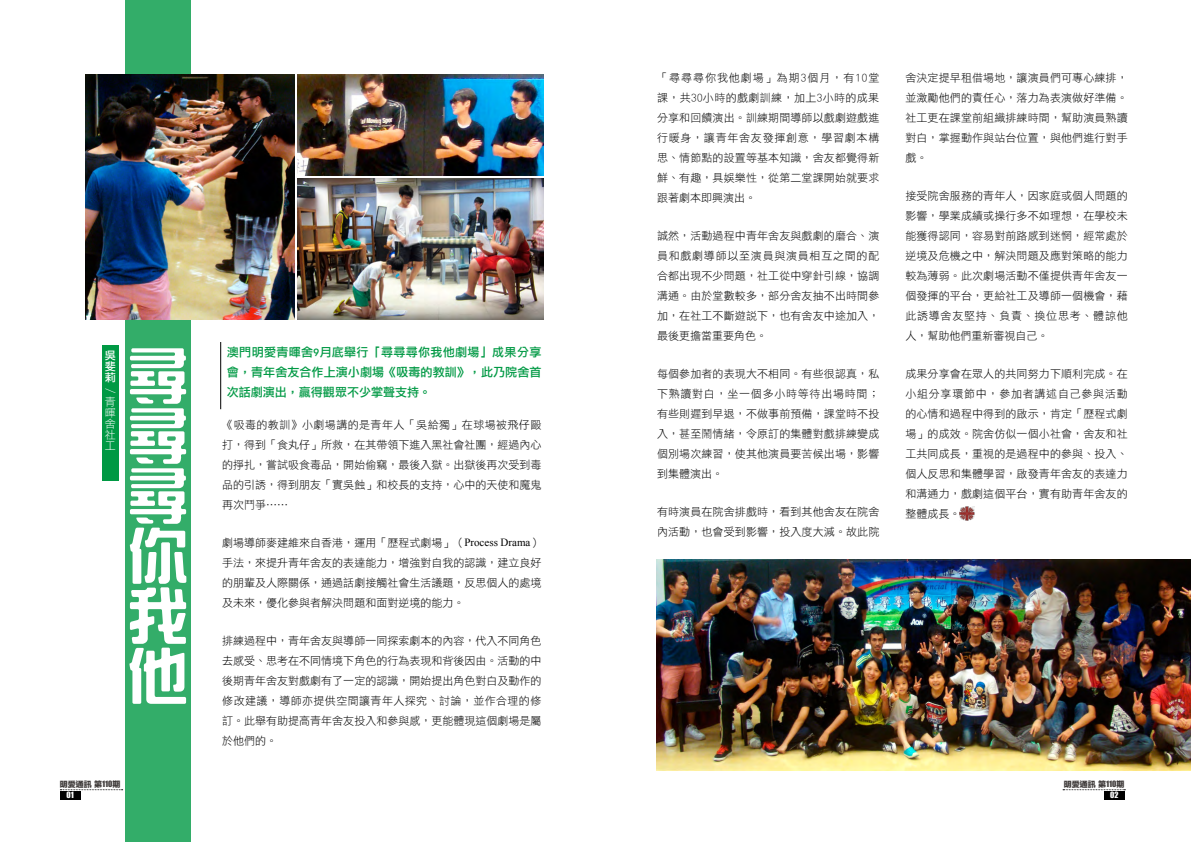
<style>
.page{position:relative;width:1191px;height:842px;background:#fff}
.page>*{position:absolute;margin:0;border:0;box-sizing:border-box;transform-origin:0 0}
.t1{font:60px/60px "Han Wang Zon Yi";color:#fff;text-align:justify}
.t2{font:12px/20px "Li Gothic Med";letter-spacing:.01em;color:#094;text-align:justify}
.t3{font:11px/20px "DF Hei Lt HK BF";letter-spacing:.01em;color:#000;text-align:justify}
.t4{font:11px/11px "DF Hei Lt HK BF";color:#fff;text-align:justify}
.t5{font:11px/11.1px "Li Gothic Med";color:#fff;text-align:justify}
.t6{font:8px "FZLTTHB B51 0";color:#3e3a39}
.t7{font:8px "Impact";color:#fff}
.s1{font-family:"Times New Roman"}
.s2{font-family:"Impact"}
</style>
<div class="page">
<div style="left:60px;top:791px;width:21px;height:8px;background:#000"></div>
<svg style="left:60px;top:789px;width:63px;height:1px"></svg>
<div style="left:1103px;top:791px;width:21px;height:8px;background:#000"></div>
<svg style="left:1063px;top:789px;width:62px;height:1px"></svg>
<div style="left:102px;top:345px;width:16px;height:135px;background:#094"></div>
<div style="left:125px;top:0;width:65px;height:842px;background:#33ad69"></div>
<img style="left:298px;top:178px;width:246px;height:142px">
<img style="left:86px;top:74px;width:209px;height:246px">
<img style="left:656px;top:560px;width:535px;height:210px">
<hr style="left:220px;top:342px;width:1px;height:67px;background:#000">
<img style="left:298px;top:74px;width:246px;height:102px">
<img style="left:960px;top:506px;width:14px;height:15px">
<p class="t5" style="left:105px;top:350px;width:12px">吳斐莉</p>
<h1 class="t1" style="left:128px;top:346px;width:60px">尋尋尋你我他</h1>
<p class="t4" style="left:116px;top:388px;width:7px;rotate:90deg">/</p>
<p class="t4" style="left:105px;top:396px;width:12px">青暉舍社工</p>
<p class="t2" style="left:227px;top:342px;width:316px">澳門明愛青暉舍9月底舉行「尋尋尋你我他劇場」成果分享會，青年舍友合作上演小劇場《吸毒的教訓》，此乃院舍首次話劇演出，贏得觀眾不少掌聲支持。</p>
<p class="t3" style="left:222px;top:415px;width:320px">《吸毒的教訓》小劇場講的是青年人「吳給獨」在球場被飛仔毆打，得到「食丸仔」所救，在其帶領下進入黑社會社團，經過內心的掙扎，嘗試吸食毒品，開始偷竊，最後入獄。出獄後再次受到毒品的引誘，得到朋友「實吳蝕」和校長的支持，心中的天使和魔鬼再次鬥爭……</p>
<p class="t3" style="left:222px;top:533px;width:321px">劇場導師麥建維來自香港，運用「歷程式劇場」（<span class="s1">Process Drama</span>）手法，來提升青年舍友的表達能力，增強對自我的認識，建立良好的朋輩及人際關係，通過話劇接觸社會生活議題，反思個人的處境及未來，優化參與者解決問題和面對逆境的能力。</p>
<p class="t3" style="left:222px;top:631px;width:320px">排練過程中，青年舍友與導師一同探索劇本的內容，代入不同角色去感受、思考在不同情境下角色的行為表現和背後因由。活動的中後期青年舍友對戲劇有了一定的認識，開始提出角色對白及動作的修改建議，導師亦提供空間讓青年人探究、討論，並作合理的修訂。此舉有助提高青年舍友投入和參與感，更能體現這個劇場是屬於他們的。</p>
<p class="t3" style="left:657px;top:68px;width:224px">「尋尋尋你我他劇場」為期3個月，有10堂課，共30小時的戲劇訓練，加上3小時的成果分享和回饋演出。訓練期間導師以戲劇遊戲進行暖身，讓青年舍友發揮創意，學習劇本構思、情節點的設置等基本知識，舍友都覺得新鮮、有趣，具娛樂性，從第二堂課開始就要求跟著劇本即興演出。</p>
<p class="t3" style="left:657px;top:226px;width:224px">誠然，活動過程中青年舍友與戲劇的磨合、演員和戲劇導師以至演員與演員相互之間的配合都出現不少問題，社工從中穿針引線，協調溝通。由於堂數較多，部分舍友抽不出時間參加，在社工不斷遊說下，也有舍友中途加入，最後更擔當重要角色。</p>
<p class="t3" style="left:657px;top:364px;width:224px">每個參加者的表現大不相同。有些很認真，私下熟讀對白，坐一個多小時等待出場時間；有些則遲到早退，不做事前預備，課堂時不投入，甚至鬧情緒，令原訂的集體對戲排練變成個別場次練習，使其他演員要苦候出場，影響到集體演出。</p>
<p class="t3" style="left:657px;top:502px;width:224px">有時演員在院舍排戲時，看到其他舍友在院舍內活動，也會受到影響，投入度大減。故此院</p>
<p class="t3" style="left:905px;top:68px;width:224px">舍決定提早租借場地，讓演員們可專心練排，並激勵他們的責任心，落力為表演做好準備。社工更在課堂前組織排練時間，幫助演員熟讀對白，掌握動作與站台位置，與他們進行對手戲。</p>
<p class="t3" style="left:905px;top:186px;width:224px">接受院舍服務的青年人，因家庭或個人問題的影響，學業成績或操行多不如理想，在學校未能獲得認同，容易對前路感到迷惘，經常處於逆境及危機之中，解決問題及應對策略的能力較為薄弱。此次劇場活動不僅提供青年舍友一個發揮的平台，更給社工及導師一個機會，藉此誘導舍友堅持、負責、換位思考、體諒他人，幫助他們重新審視自己。</p>
<p class="t3" style="left:905px;top:364px;width:224px">成果分享會在眾人的共同努力下順利完成。在小組分享環節中，參加者講述自己參與活動的心情和過程中得到的啟示，肯定「歷程式劇場」的成效。院舍仿似一個小社會，舍友和社工共同成長，重視的是過程中的參與、投入、個人反思和集體學習，啟發青年舍友的表達力和溝通力，戲劇這個平台，實有助青年舍友的整體成長。</p>
<p class="t6" style="left:60px;top:780px;width:62px">明愛通訊 第<span class="s2">110</span>期</p>
<p class="t6" style="left:1064px;top:780px;width:62px">明愛通訊 第<span class="s2">110</span>期</p>
<p class="t7" style="left:66px;top:789px;width:9px">01</p>
<p class="t7" style="left:1110px;top:789px;width:10px">02</p>
</div>
